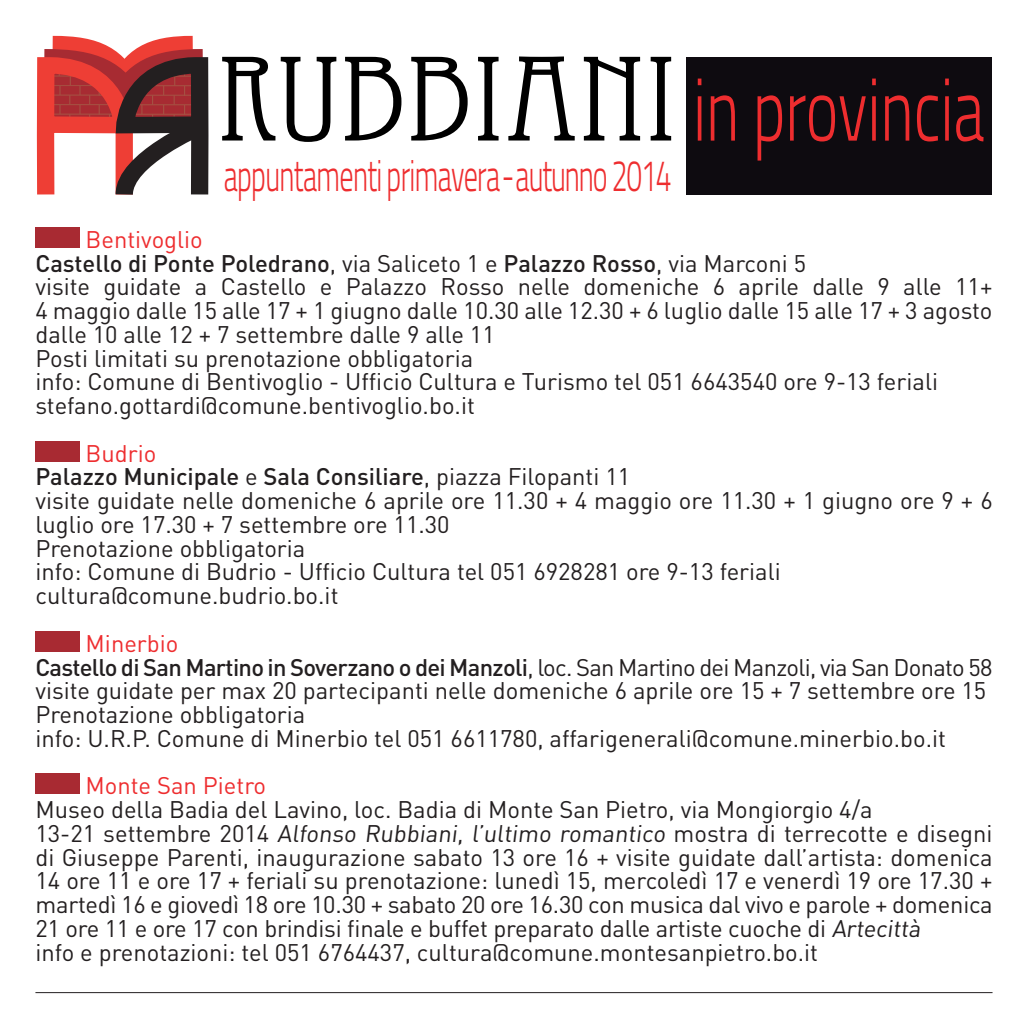
<style>
.page{position:relative;width:1028px;height:1028px;background:#fff}
.page>*{position:absolute;margin:0;border:0;box-sizing:border-box;transform-origin:0 0}
.t1{font:118.25px "Eccentric Std";color:#000;scale:1.31 1}
.t2{font:300 88.5px "Titillium Web";color:#ee2d2f;scale:.7 1}
.t3{font:300 44.25px "Titillium Web";letter-spacing:-.02em;color:#ee2d2f;scale:.64 1}
.TESTO_CALENDARIO{font:23.75px/23.8px "DIN";color:#231f20;text-align:justify}
.NOME_MUSEO{font:500 23.75px "DIN";color:#231f20}
.TESTO_CALENDARIO-2{font:500 23.75px "DIN";letter-spacing:-.03em;color:#231f20}
.NOME_MUSEO-2{font:23.75px "DIN";color:#231f20}
.COMUNE{font:23.75px "DIN";color:#ee2d2f}
.s1{font-weight:400}
</style>
<div class="page">
<div style="left:35px;top:227px;width:45px;height:21px;background:#a82a32"></div>
<div style="left:35px;top:441px;width:45px;height:20px;background:#a82a32"></div>
<div style="left:35px;top:631px;width:45px;height:20px;background:#a82a32"></div>
<div style="left:35px;top:773px;width:45px;height:21px;background:#a82a32"></div>
<svg style="left:36px;top:35px;width:173px;height:159px"></svg>
<div style="left:686px;top:57px;width:305px;height:137px;background:#0e0b10"></div>
<hr style="left:35px;top:992px;width:957px;height:1px;background:#231f20">
<p class="t1" style="left:217px;top:31px;width:353px">RUBBIANI</p>
<p class="t3" style="left:224px;top:144px;width:701px">appuntamenti primavera - autunno 2014</p>
<p class="t2" style="left:693px;top:45px;width:418px">in provincia</p>
<p class="COMUNE" style="left:86px;top:224px;width:119px">Bentivoglio</p>
<p class="NOME_MUSEO" style="left:35px;top:248px;width:772px">Castello di Ponte Poledrano<span class="s1">, via Saliceto 1 e</span> Palazzo Rosso<span class="s1">, via Marconi 5</span></p>
<p class="TESTO_CALENDARIO" style="left:35px;top:274px;width:958px">visite guidate a Castello e Palazzo Rosso nelle domeniche 6 aprile dalle 9 alle 11+ 4 maggio dalle 15 alle 17 + 1 giugno dalle 10.30 alle 12.30 + 6 luglio dalle 15 alle 17 + 3 agosto dalle 10 alle 12 + 7 settembre dalle 9 alle 11</p>
<p class="TESTO_CALENDARIO" style="left:35px;top:346px;width:439px">Posti limitati su prenotazione obbligatoria</p>
<p class="TESTO_CALENDARIO" style="left:35px;top:369px;width:904px">info: Comune di Bentivoglio - Ufficio Cultura e Turismo tel 051 6643540 ore 9-13 feriali</p>
<p class="TESTO_CALENDARIO" style="left:35px;top:393px;width:441px">stefano.gottardi@comune.bentivoglio.bo.it</p>
<p class="COMUNE" style="left:86px;top:438px;width:72px">Budrio</p>
<p class="NOME_MUSEO" style="left:35px;top:461px;width:596px">Palazzo Municipale <span class="s1">e</span> Sala Consiliare<span class="s1">, piazza Filopanti 11</span></p>
<p class="TESTO_CALENDARIO" style="left:35px;top:488px;width:958px">visite guidate nelle domeniche 6 aprile ore 11.30 + 4 maggio ore 11.30 + 1 giugno ore 9 + 6 luglio ore 17.30 + 7 settembre ore 11.30</p>
<p class="TESTO_CALENDARIO" style="left:35px;top:536px;width:271px">Prenotazione obbligatoria</p>
<p class="TESTO_CALENDARIO" style="left:35px;top:559px;width:747px">info: Comune di Budrio - Ufficio Cultura tel 051 6928281 ore 9-13 feriali cultura@comune.budrio.bo.it</p>
<p class="COMUNE" style="left:86px;top:628px;width:94px">Minerbio</p>
<p class="TESTO_CALENDARIO-2" style="left:35px;top:651px;width:958px">Castello di San Martino in Soverzano o dei Manzoli<span class="s1">, loc. San Martino dei Manzoli, via San Donato 58</span></p>
<p class="TESTO_CALENDARIO" style="left:35px;top:678px;width:952px">visite guidate per max 20 partecipanti nelle domeniche 6 aprile ore 15 + 7 settembre ore 15</p>
<p class="TESTO_CALENDARIO" style="left:35px;top:702px;width:271px">Prenotazione obbligatoria</p>
<p class="TESTO_CALENDARIO" style="left:35px;top:726px;width:912px">info: U.R.P. Comune di Minerbio tel 051 6611780, affarigenerali@comune.minerbio.bo.it</p>
<p class="COMUNE" style="left:86px;top:771px;width:182px">Monte San Pietro</p>
<p class="NOME_MUSEO-2" style="left:35px;top:794px;width:838px">Museo della Badia del Lavino, loc. Badia di Monte San Pietro, via Mongiorgio 4/a</p>
<p class="TESTO_CALENDARIO" style="left:35px;top:821px;width:958px">13-21 settembre 2014 Alfonso Rubbiani, l’ultimo romantico mostra di terrecotte e disegni di Giuseppe Parenti, inaugurazione sabato 13 ore 16 + visite guidate dall’artista: domenica 14 ore 11 e ore 17 + feriali su prenotazione: lunedì 15, mercoledì 17 e venerdì 19 ore 17.30 + martedì 16 e giovedì 18 ore 10.30 + sabato 20 ore 16.30 con musica dal vivo e parole + domenica 21 ore 11 e ore 17 con brindisi finale e buffet preparato dalle artiste cuoche di Artecittà</p>
<p class="TESTO_CALENDARIO" style="left:35px;top:939px;width:784px">info e prenotazioni: tel 051 6764437, cultura@comune.montesanpietro.bo.it</p>
</div>
